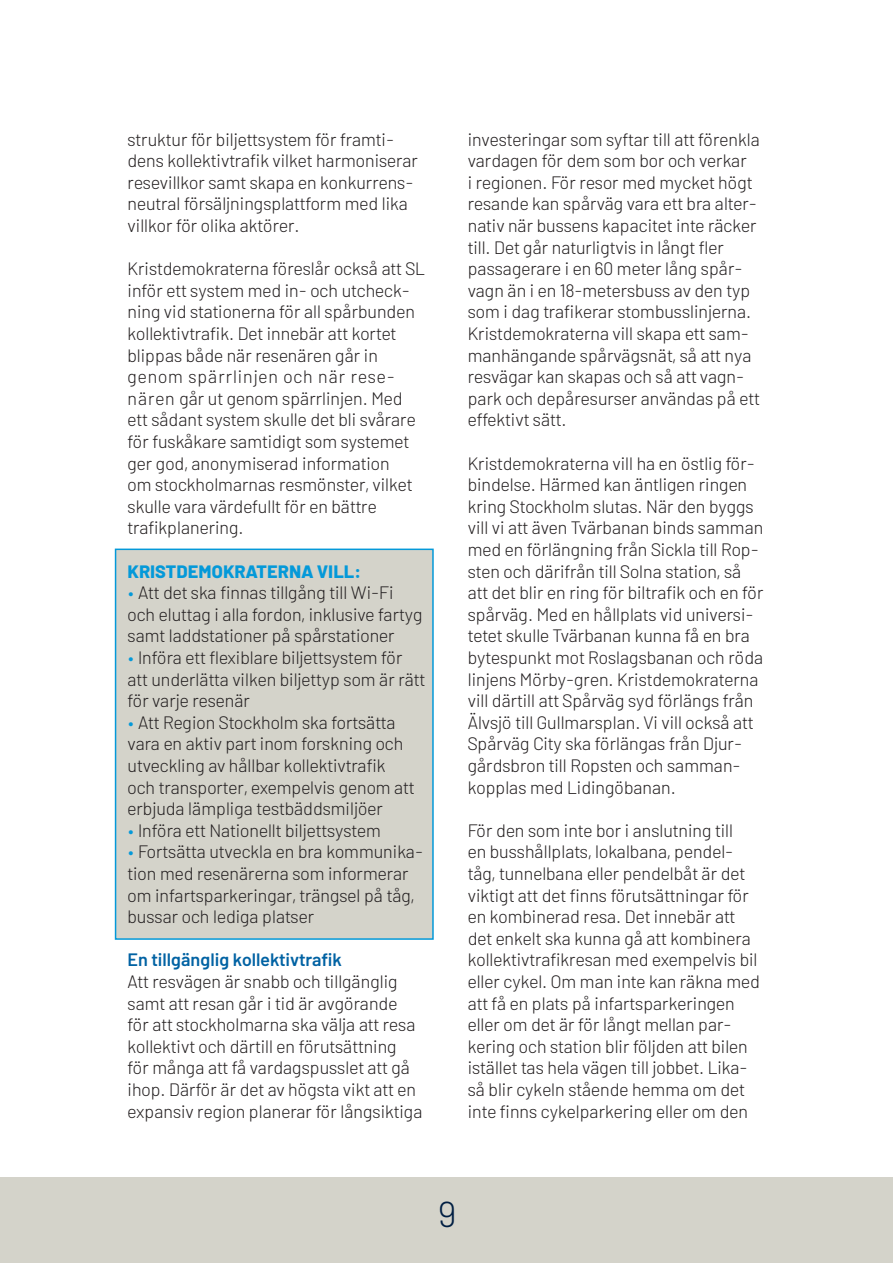
<style>
.page{position:relative;width:893px;height:1263px;background:#fff}
.page>*{position:absolute;margin:0;border:0;box-sizing:border-box;transform-origin:0 0}
.t1{font:300 36px "Barlow";color:#001e42}
.t2{font:300 18px/21.6px "Barlow";color:#231f20}
.t3{font:600 18px "Barlow";color:#0062a3}
.t4{font:800 18px "Barlow";letter-spacing:.01em;color:#0499d9}
.s1{color:#0499d9}
</style>
<div class="page">
<div style="left:115px;top:549px;width:319px;height:391px;background:#d4d3ca;border:2px solid #0499d9"></div>
<div style="left:0;top:1178px;width:893px;height:85px;background:#d4d3ca"></div>
<p class="t2" style="left:128px;top:127px;width:292px">struktur för biljettsystem för framti&shy;dens kollektivtrafik vilket harmoniserar resevillkor samt skapa en konkurrens&shy;neutral försäljningsplattform med lika villkor för olika aktörer.</p>
<p class="t2" style="left:128px;top:257px;width:299px">Kristdemokraterna föreslår också att SL inför ett system med in- och utcheck&shy;ning vid stationerna för all spårbunden kollektivtrafik. Det innebär att kortet blippas både när resenären går in</p>
<p class="t2" style="left:128px;top:365px;width:290px">genom spärrlinjen och när rese&shy;nären går ut genom spärrlinjen. Med ett sådant system skulle det bli svårare för fuskåkare samtidigt som systemet ger god, anonymiserad information om stockholmarnas resmönster, vilket skulle vara värdefullt för en bättre</p>
<p class="t2" style="left:128px;top:516px;width:118px">trafikplanering.</p>
<p class="t4" style="left:128px;top:558px;width:235px">KRISTDEMOKRATERNA VILL:</p>
<p class="t2" style="left:128px;top:581px;width:296px"><span class="s1">•</span> Att det ska finnas tillgång till Wi-Fi och eluttag i alla fordon, inklusive fartyg samt laddstationer på spårstationer</p>
<p class="t2" style="left:128px;top:645px;width:299px"><span class="s1">•</span> Införa ett flexiblare biljettsystem för att underlätta vilken biljettyp som är rätt för varje resenär</p>
<p class="t2" style="left:128px;top:710px;width:288px"><span class="s1">•</span> Att Region Stockholm ska fortsätta vara en aktiv part inom forskning och utveckling av hållbar kollektivtrafik och transporter, exempelvis genom att erbjuda lämpliga testbäddsmiljöer</p>
<p class="t2" style="left:128px;top:818px;width:255px"><span class="s1">•</span> Införa ett Nationellt biljettsystem</p>
<p class="t2" style="left:128px;top:840px;width:297px"><span class="s1">•</span> Fortsätta utveckla en bra kommunika&shy;tion med resenärerna som informerar om infartsparkeringar, trängsel på tåg, bussar och lediga platser</p>
<p class="t3" style="left:128px;top:947px;width:216px">En tillgänglig kollektivtrafik</p>
<p class="t2" style="left:128px;top:969px;width:296px">Att resvägen är snabb och tillgänglig samt att resan går i tid är avgörande för att stockholmarna ska välja att resa kollektivt och därtill en förutsättning för många att få vardagspusslet att gå ihop. Därför är det av högsta vikt att en expansiv region planerar för långsiktiga</p>
<p class="t2" style="left:468px;top:127px;width:294px">investeringar som syftar till att förenkla vardagen för dem som bor och verkar<br>i regionen. För resor med mycket högt resande kan spårväg vara ett bra alter&shy;nativ när bussens kapacitet inte räcker till. Det går naturligtvis in långt fler passagerare i en 60 meter lång spår&shy;vagn än i en 18-metersbuss av den typ som i dag trafikerar stombusslinjerna.<br>Kristdemokraterna vill skapa ett sam&shy;manhängande spårvägsnät, så att nya resvägar kan skapas och så att vagn&shy;park och depåresurser användas på ett effektivt sätt.</p>
<p class="t2" style="left:468px;top:451px;width:297px">Kristdemokraterna vill ha en östlig för&shy;bindelse. Härmed kan äntligen ringen kring Stockholm slutas. När den byggs vill vi att även Tvärbanan binds samman med en förlängning från Sickla till Rop&shy;sten och därifrån till Solna station, så att det blir en ring för biltrafik och en för spårväg. Med en hållplats vid universi&shy;tetet skulle Tvärbanan kunna få en bra bytespunkt mot Roslagsbanan och röda linjens Mörby-gren. Kristdemokraterna vill därtill att Spårväg syd förlängs från Älvsjö till Gullmarsplan. Vi vill också att Spårväg City ska förlängas från Djur&shy;gårdsbron till Ropsten och samman&shy;kopplas med Lidingöbanan.</p>
<p class="t2" style="left:468px;top:818px;width:294px">För den som inte bor i anslutning till<br>en busshållplats, lokalbana, pendel&shy;tåg, tunnelbana eller pendelbåt är det viktigt att det finns förutsättningar för en kombinerad resa. Det innebär att det enkelt ska kunna gå att kombinera kollektivtrafikresan med exempelvis bil eller cykel. Om man inte kan räkna med att få en plats på infartsparkeringen eller om det är för långt mellan par&shy;kering och station blir följden att bilen istället tas hela vägen till jobbet. Lika&shy;så blir cykeln stående hemma om det inte finns cykelparkering eller om den</p>
<p class="t1" style="left:437px;top:1188px;width:20px">9</p>
</div>
